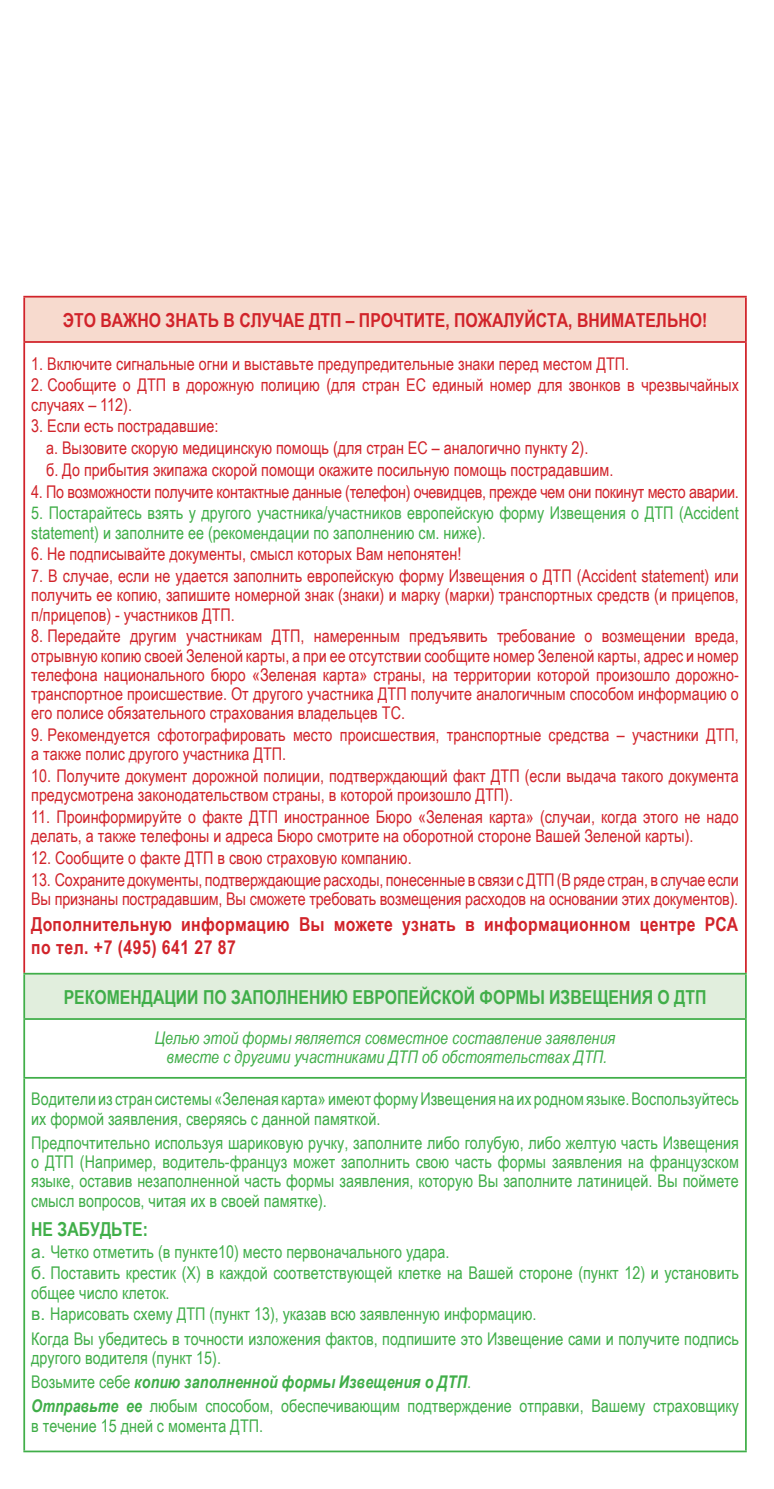
<style>
.page{position:relative;width:774px;height:1489px;background:#fff}
.page>*{position:absolute;margin:0;border:0;box-sizing:border-box;transform-origin:0 0}
.Обычный__веб{font:700 19.25px/23.1px "Arial Narrow";letter-spacing:.025em;color:#d1232a}
.Обычный{font:700 19.25px "Arial Narrow";color:#40ae49}
.Обычный-2{font:700 19.25px "Arial Narrow";color:#d1232a}
.Обычный__веб-2{font:17.5px/19.2px "Arial Narrow";color:#d1232a}
.Обычный-3{font:17.5px/19.2px "Arial Narrow";color:#40ae49}
.Обычный__веб-3{font:17.5px/19.2px "Arial Narrow";color:#40ae49}
.Обычный-4{font:italic 17.5px/19.2px "Arial Narrow";color:#40ae49;text-align:center}
.Обычный__веб-4{font:17.5px "Arial Narrow";letter-spacing:-.02em;color:#d1232a}
.Обычный-5{font:italic 700 17.5px "Arial Narrow";color:#40ae49}
.s1{font-family:"Arial"}
.s2{font-weight:400;font-style:normal}
.s3{font-weight:700;font-style:italic}
</style>
<div class="page">
<div style="left:24px;top:297px;width:722px;height:45px;background:#f7dace"></div>
<div style="left:24px;top:973px;width:722px;height:45px;background:#e1eedd"></div>
<hr style="left:23px;top:1019px;width:2px;height:57px;background:#40ae49">
<hr style="left:745px;top:1019px;width:2px;height:57px;background:#40ae49">
<hr style="left:23px;top:1076px;width:724px;height:2px;background:#40ae49">
<hr style="left:23px;top:1078px;width:2px;height:372px;background:#40ae49">
<hr style="left:745px;top:1078px;width:2px;height:372px;background:#40ae49">
<hr style="left:23px;top:1450px;width:724px;height:2px;background:#40ae49">
<hr style="left:23px;top:296px;width:724px;height:1px;background:#d1232a">
<hr style="left:23px;top:297px;width:2px;height:44px;background:#d1232a">
<hr style="left:745px;top:297px;width:2px;height:44px;background:#d1232a">
<hr style="left:23px;top:341px;width:724px;height:2px;background:#d1232a">
<hr style="left:23px;top:343px;width:2px;height:629px;background:#d1232a">
<hr style="left:745px;top:343px;width:2px;height:629px;background:#d1232a">
<hr style="left:23px;top:972px;width:724px;height:2px;background:#40ae49">
<hr style="left:23px;top:974px;width:2px;height:44px;background:#40ae49">
<hr style="left:745px;top:974px;width:2px;height:44px;background:#40ae49">
<hr style="left:23px;top:1018px;width:724px;height:1px;background:#40ae49">
<p class="Обычный-2" style="left:63px;top:306px;width:646px">это важно знать В случае ДТП – прочтите, пожалуйста, внимательно!</p>
<p class="Обычный__веб-2" style="left:31px;top:353px;width:599px">1. Включите сигнальные огни и выставьте предупредительные знаки перед местом ДТП.</p>
<p class="Обычный__веб-2" style="left:31px;top:375px;width:709px">2. Сообщите о ДТП в дорожную полицию (для стран ЕС единый номер для звонков в чрезвычайных случаях – 112).</p>
<p class="Обычный__веб-2" style="left:31px;top:416px;width:189px">3. Если есть пострадавшие:</p>
<p class="Обычный__веб-2" style="left:46px;top:437px;width:544px">a. Вызовите скорую медицинскую помощь (для стран ЕС – аналогично пункту 2).</p>
<p class="Обычный__веб-2" style="left:46px;top:459px;width:569px">б. До прибытия экипажа скорой помощи окажите посильную помощь пострадавшим.</p>
<p class="Обычный__веб-4" style="left:31px;top:478px;width:709px">4. По возможности получите контактные данные (телефон) очевидцев, прежде чем они покинут место аварии.</p>
<p class="Обычный__веб-3" style="left:31px;top:503px;width:709px">5. Постарайтесь взять у другого участника/участников европейскую форму Извещения о ДТП (Accident statement) и заполните ее (рекомендации по заполнению см. ниже).</p>
<p class="Обычный__веб-2" style="left:31px;top:544px;width:432px">6. Не подписывайте документы, смысл которых Вам непонятен!</p>
<p class="Обычный__веб-2" style="left:31px;top:565px;width:709px;text-align:justify">7. В случае, если не удается заполнить европейскую форму Извещения о ДТП (Accident statement) или получить ее копию, запишите номерной знак (знаки) и марку (марки) транспортных средств (и прицепов, п/прицепов) - участников ДТП.</p>
<p class="Обычный__веб-2" style="left:31px;top:626px;width:709px;text-align:justify">8. Передайте другим участникам ДТП, намеренным предъявить требование о возмещении вреда, отрывную копию своей Зеленой карты, а при ее отсутствии сообщите номер Зеленой карты, адрес и номер телефона национального бюро «Зеленая карта» страны, на территории которой произошло дорожно&shy;транспортное происшествие. От другого участника ДТП получите аналогичным способом информацию о его полисе обязательного страхования владельцев ТС.</p>
<p class="Обычный__веб-2" style="left:31px;top:724px;width:709px">9. Рекомендуется сфотографировать место происшествия, транспортные средства – участники ДТП, а также полис другого участника ДТП.</p>
<p class="Обычный__веб-2" style="left:31px;top:765px;width:709px">10. Получите документ дорожной полиции, подтверждающий факт ДТП (если выдача такого документа предусмотрена законодательством страны, в которой произошло ДТП).</p>
<p class="Обычный__веб-2" style="left:31px;top:806px;width:709px">11. Проинформируйте о факте ДТП иностранное Бюро «Зеленая карта» (случаи, когда этого не надо делать, а также телефоны и адреса Бюро смотрите на оборотной стороне Вашей Зеленой карты).</p>
<p class="Обычный__веб-2" style="left:31px;top:847px;width:382px">12. Сообщите о факте ДТП в свою страховую компанию.</p>
<p class="Обычный__веб-2" style="left:31px;top:869px;width:709px">13. Сохраните документы, подтверждающие расходы, понесенные в связи сДТП (В ряде стран, в случае если<br>Вы признаны пострадавшим, Вы сможете требовать возмещения расходов на основании этих документов).</p>
<p class="Обычный__веб" style="left:31px;top:911px;width:686px">Дополнительную информацию Вы можете узнать в информационном центре РСА по тел. +7 (495) 641 27 87</p>
<p class="Обычный" style="left:64px;top:982px;width:644px">Рекомендации по заполнению европейской формы извещения о ДТП</p>
<p class="Обычный-4" style="left:155px;top:1027px;width:462px">Целью этой формы является совместное составление заявления вместе с другими участниками ДТП об обстоятельствах ДТП.</p>
<p class="Обычный-3" style="left:31px;top:1088px;width:709px">Водители из стран системы «Зеленая карта» имеют форму Извещения на их родном языке. Воспользуйтесь их формой заявления, сверяясь с данной памяткой.</p>
<p class="Обычный-3" style="left:31px;top:1132px;width:709px;text-align:justify">Предпочтительно используя шариковую ручку, заполните либо голубую, либо желтую часть Извещения о ДТП (Например, водитель-француз может заполнить свою часть формы заявления на французском языке, оставив незаполненной часть формы заявления, которую Вы заполните латиницей. Вы поймете смысл вопросов, читая их в своей памятке).</p>
<p class="Обычный" style="left:31px;top:1214px;width:118px">Не забудьте:</p>
<p class="Обычный-3" style="left:31px;top:1241px;width:420px"><span class="s1">а.</span> Четко отметить (в пункте10) место первоначального удара.</p>
<p class="Обычный-3" style="left:31px;top:1262px;width:709px"><span class="s1">б.</span> Поставить крестик (X) в каждой соответствующей клетке на Вашей стороне (пункт 12) и установить общее число клеток.</p>
<p class="Обычный-3" style="left:31px;top:1303px;width:507px"><span class="s1">в.</span> Нарисовать схему ДТП (пункт 13), указав всю заявленную информацию.</p>
<p class="Обычный-3" style="left:31px;top:1327px;width:709px">Когда Вы убедитесь в точности изложения фактов, подпишите это Извещение сами и получите подпись другого водителя (пункт 15).</p>
<p class="Обычный-5" style="left:31px;top:1368px;width:441px"><span class="s2">Возьмите себе</span> копию заполненной формы Извещения о ДТП<span class="s2">.</span></p>
<p class="Обычный-3" style="left:31px;top:1395px;width:709px"><span class="s3">Отправьте ее</span> любым способом, обеспечивающим подтверждение отправки, Вашему страховщику в течение 15 дней с момента ДТП.</p>
</div>
